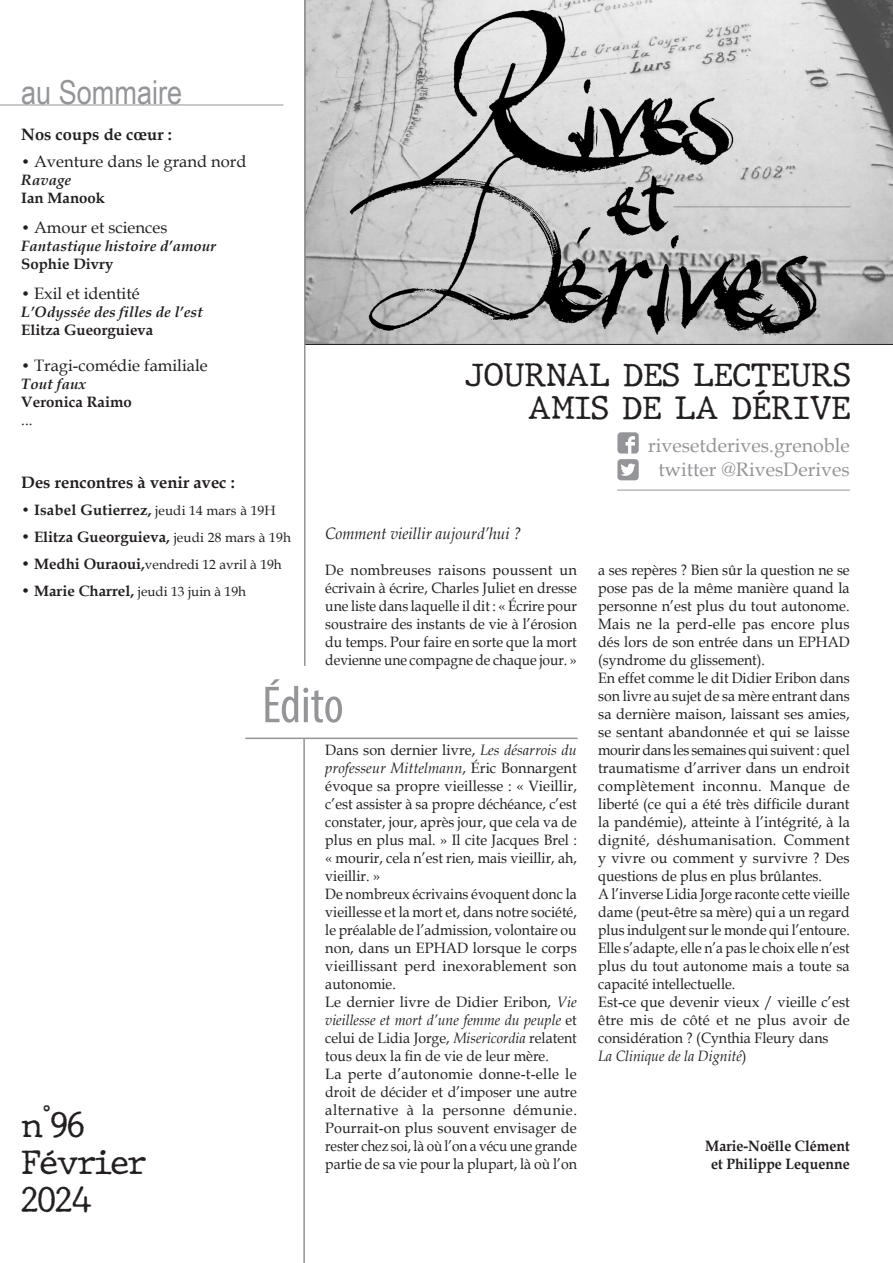
<style>
.page{position:relative;width:893px;height:1263px;background:#fff}
.page>*{position:absolute;margin:0;border:0;box-sizing:border-box;transform-origin:0 0}
.En_tête_rubrique{font:52.5px "Myriad Variable Concept";letter-spacing:-.005em;color:#939598}
.t1{font:33px/37.5px "JMH Typewriter";letter-spacing:-.03em;color:#231f20;scale:.96 1}
.En_tête_rubrique-2{font:33px "Arial Narrow";color:#939598}
.t2{font:33px "JMH Typewriter";letter-spacing:-.03em;color:#231f20}
.Edito{font:31.5px "JMH Typewriter";color:#231f20}
.t3{font:19.5px "Book Antiqua";color:#939598}
.Références{font:16.5px "Book Antiqua";color:#231f20}
.sommaire{font:700 16.5px "Book Antiqua";color:#231f20}
.Texte_p3___4{font:italic 16.5px "Book Antiqua";color:#231f20;scale:.94 1}
.Texte_p3___4-2{font:15px/18px "Book Antiqua";color:#231f20;text-align:justify;scale:.94 1}
.Texte_p3___4-3{font:15px/18px "Book Antiqua";color:#231f20;text-align:justify}
.Texte_p3___4-4{font:15px/18px "Book Antiqua";color:#231f20;text-align:justify;scale:.96 1}
.Texte_p3___4-5{font:15px/18px "Book Antiqua";color:#231f20;text-align:justify;scale:.93 1}
.sommaire-2{font:700 15px "Book Antiqua";color:#231f20}
.Références-2{font:italic 700 15px "Book Antiqua";color:#231f20}
.Références-3{font:700 15px "Book Antiqua";color:#231f20}
.Texte_p3___4-6{font:700 15px "Book Antiqua";color:#231f20;scale:.94 1}
.Texte_p3___4-7{font:italic 15px "Book Antiqua";color:#231f20;scale:.94 1}
.Références-4{font:15px "Book Antiqua";color:#231f20}
.sommaire-3{font:13.5px "Book Antiqua";color:#231f20}
.s1{font-size:15px}
.s2{font-weight:400;font-size:13.5px}
.s3{font-weight:400}
.s4{font-weight:700;font-size:15px}
.s5{font-style:normal}
.s6{font-style:italic}
</style>
<div class="page">
<svg style="left:305px;top:0;width:588px;height:345px;background:#b4b4b4"></svg>
<hr style="left:304px;top:0;width:1px;height:666px;background:#939598">
<hr style="left:0;top:105px;width:283px;height:1px;background:#939598">
<hr style="left:673px;top:206px;width:177px;height:1px;background:#939598">
<hr style="left:303px;top:738px;width:2px;height:525px;background:#939598">
<hr style="left:245px;top:737px;width:333px;height:2px;background:#939598">
<hr style="left:617px;top:490px;width:233px;height:1px;background:#939598">
<svg style="left:617px;top:432px;width:22px;height:22px"></svg>
<div style="left:617px;top:459px;width:22px;height:21px;background:#939598;border-radius:4px"></div>
<svg style="left:621px;top:463px;width:15px;height:13px"></svg>
<p class="En_tête_rubrique-2" style="left:21px;top:69px;width:162px">au Sommaire</p>
<p class="sommaire" style="left:21px;top:124px;width:152px">Nos coups de cœur :</p>
<p class="Références" style="left:21px;top:150px;width:227px"><span class="s1">•</span> Aventure dans le grand nord</p>
<p class="Références-2" style="left:21px;top:170px;width:52px">Ravage</p>
<p class="Références-3" style="left:21px;top:188px;width:85px">Ian Manook</p>
<p class="Références" style="left:21px;top:216px;width:148px"><span class="s1">•</span> Amour et sciences</p>
<p class="Références-2" style="left:21px;top:236px;width:196px">Fantastique histoire d’amour</p>
<p class="Références-3" style="left:21px;top:254px;width:94px">Sophie Divry</p>
<p class="Références" style="left:21px;top:282px;width:120px"><span class="s1">•</span> Exil et identité</p>
<p class="Références-2" style="left:21px;top:302px;width:183px">L’Odyssée des filles de l’est</p>
<p class="Références-3" style="left:21px;top:320px;width:134px">Elitza Gueorguieva</p>
<p class="Références" style="left:21px;top:354px;width:188px"><span class="s1">•</span> Tragi-comédie familiale</p>
<p class="Références-2" style="left:21px;top:374px;width:66px">Tout faux</p>
<p class="Références-3" style="left:21px;top:392px;width:112px">Veronica Raimo</p>
<p class="Références-4" style="left:21px;top:410px;width:13px">...</p>
<p class="Edito" style="left:465px;top:356px;width:387px">JOURNAL DES LECTEURS</p>
<p class="Edito" style="left:528px;top:389px;width:324px">AMIS DE LA DÉRIVE</p>
<p class="t3" style="left:648px;top:432px;width:203px">rivesetderives.grenoble</p>
<p class="t3" style="left:658px;top:455px;width:193px">twitter @RivesDerives</p>
<p class="sommaire" style="left:21px;top:472px;width:215px">Des rencontres à venir avec :</p>
<p class="sommaire-2" style="left:21px;top:500px;width:256px">• Isabel Gutierrez, <span class="s2">jeudi 14 mars à 19H</span></p>
<p class="sommaire-2" style="left:21px;top:527px;width:271px"><span class="s3">•</span> Elitza Gueorguieva, <span class="s2">jeudi 28 mars à 19h</span></p>
<p class="sommaire-3" style="left:21px;top:555px;width:262px"><span class="s1">•</span> <span class="s4">Medhi Ouraoui,</span>vendredi 12 avril à 19h</p>
<p class="sommaire-3" style="left:21px;top:582px;width:226px"><span class="s1">•</span> <span class="s4">Marie Charrel,</span> jeudi 13 juin à 19h</p>
<p class="Texte_p3___4" style="left:325px;top:522px;width:210px">Comment vieillir aujourd’hui ?</p>
<p class="Texte_p3___4-3" style="left:325px;top:561px;width:253px">De nombreuses raisons poussent un écrivain à écrire, Charles Juliet en dresse une liste dans laquelle il dit : « Écrire pour soustraire des instants de vie à l’érosion du temps. Pour faire en sorte que la mort devienne une compagne de chaque jour. »</p>
<p class="Texte_p3___4-2" style="left:598px;top:561px;width:269px">a ses repères ? Bien sûr la question ne se pose pas de la même manière quand la personne n’est plus du tout autonome.<br>Mais ne la perd-elle pas encore plus dés lors de son entrée dans un EPHAD (syndrome du glissement).</p>
<p class="Texte_p3___4-2" style="left:598px;top:669px;width:269px">En effet comme le dit Didier Eribon dans son livre au sujet de sa mère entrant dans sa dernière maison, laissant ses amies, se sentant abandonnée et qui se laisse mourir dans les semaines qui suivent : quel traumatisme d’arriver dans un endroit complètement inconnu. Manque de liberté (ce qui a été très difficile durant la pandémie), atteinte à l’intégrité, à la dignité, déshumanisation. Comment y vivre ou comment y survivre ? Des questions de plus en plus brûlantes.</p>
<p class="Texte_p3___4-5" style="left:598px;top:885px;width:272px">A l’inverse Lidia Jorge raconte cette vieille dame (peut-être sa mère) qui a un regard plus indulgent sur le monde qui l’entoure.<br>Elle s’adapte, elle n’a pas le choix elle n’est plus du tout autonome mais a toute sa capacité intellectuelle.</p>
<p class="Texte_p3___4-4" style="left:598px;top:993px;width:264px">Est-ce que devenir vieux / vieille c’est être mis de côté et ne plus avoir de considération ? (Cynthia Fleury dans</p>
<p class="Texte_p3___4-7" style="left:598px;top:1046px;width:159px">La Clinique de la Dignité<span class="s5">)</span></p>
<p class="En_tête_rubrique" style="left:262px;top:674px;width:83px">Édito</p>
<p class="Texte_p3___4-4" style="left:325px;top:741px;width:264px">Dans son dernier livre, <span class="s6">Les désarrois du professeur Mittelmann</span>, Éric Bonnargent évoque sa propre vieillesse : « Vieillir, c’est assister à sa propre déchéance, c’est constater, jour, après jour, que cela va de plus en plus mal. » Il cite Jacques Brel : « mourir, cela n’est rien, mais vieillir, ah, vieillir. »</p>
<p class="Texte_p3___4-2" style="left:325px;top:885px;width:269px">De nombreux écrivains évoquent donc la vieillesse et la mort et, dans notre société, le préalable de l’admission, volontaire ou non, dans un EPHAD lorsque le corps vieillissant perd inexorablement son autonomie.</p>
<p class="Texte_p3___4-3" style="left:325px;top:993px;width:253px">Le dernier livre de Didier Eribon, <span class="s6">Vie vieillesse et mort d’une femme du peuple</span> et celui de Lidia Jorge, <span class="s6">Misericordia</span> relatent tous deux la fin de vie de leur mère.</p>
<p class="Texte_p3___4-3" style="left:325px;top:1065px;width:253px">La perte d’autonomie donne-t-elle le droit de décider et d’imposer une autre alternative à la personne démunie.<br>Pourrait-on plus souvent envisager de rester chez soi, là où l’on a vécu une grande partie de sa vie pour la plupart, là où l’on</p>
<p class="t2" style="left:21px;top:1105px;width:65px">n°96</p>
<p class="t1" style="left:21px;top:1147px;width:132px">Février<br>2024</p>
<p class="Texte_p3___4-6" style="left:705px;top:1136px;width:155px">Marie-Noëlle Clément</p>
<p class="Texte_p3___4-6" style="left:711px;top:1154px;width:149px">et Philippe Lequenne</p>
</div>
